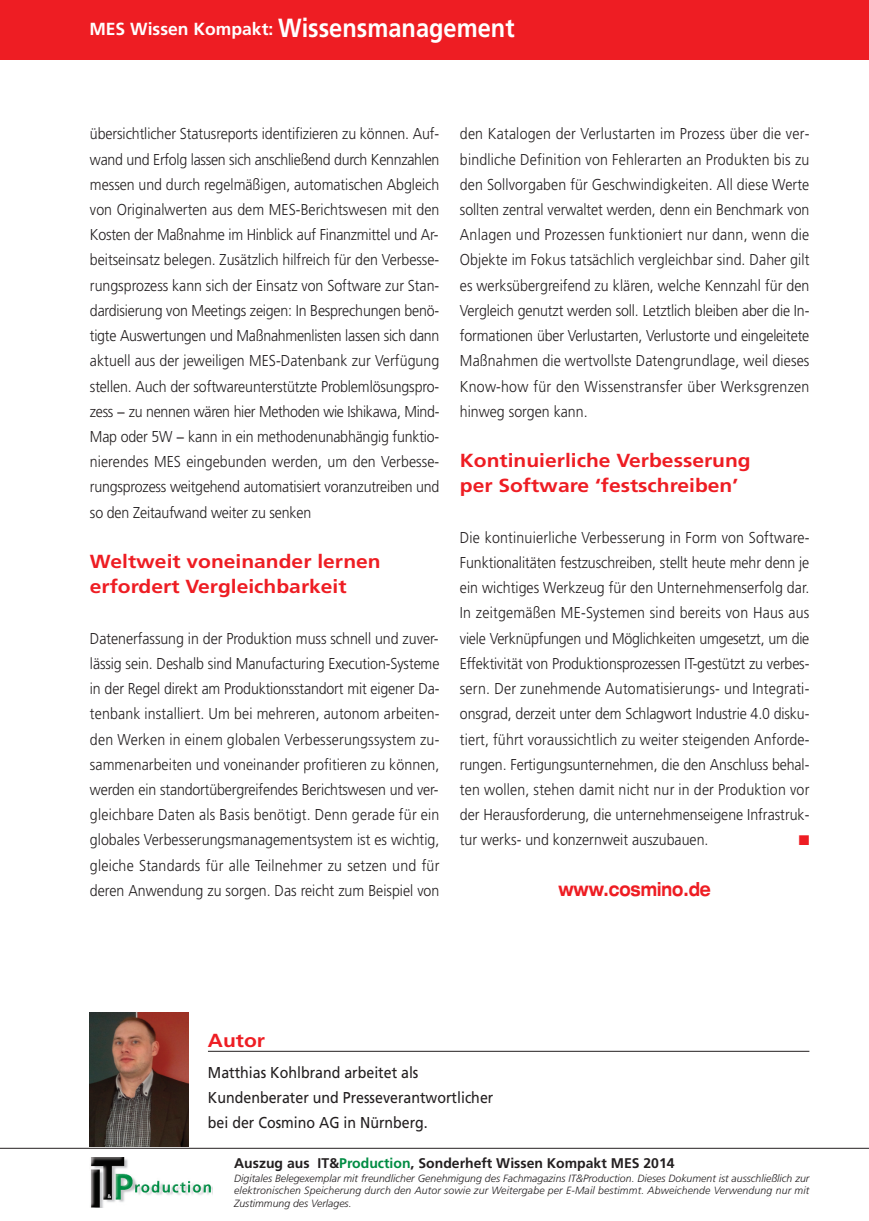
<style>
.page{position:relative;width:869px;height:1221px;background:#fff}
.page>*{position:absolute;margin:0;border:0;box-sizing:border-box;transform-origin:0 0}
.t1{font:700 26.25px "Frutiger";color:#fff;scale:.9 1}
.t2{font:700 expanded 19.25px "Helvetica Neue";color:#ee1d23;scale:.75 1}
.t3{font:700 18.9px/25.2px "Frutiger";color:#ee1d23;scale:1.11 1}
.t4{font:700 17.5px "Frutiger";color:#fff}
.t5{font:300 15.75px/25.2px "Frutiger";color:#231f20;text-align:justify;scale:.9 1}
.t6{font:15.75px/25.2px "Frutiger";color:#231f20;scale:.9 1}
.t7{font:700 14px "Frutiger";color:#231f20}
.t8{font:14px "Zapf Dingbats";color:#ee1d23}
.t9{font:italic 300 10.5px/12.6px "Frutiger";letter-spacing:.015em;color:#231f20;text-align:justify}
.s1{color:#008c43}
</style>
<div class="page">
<div style="left:0;top:0;width:868px;height:60px;background:#ee1d23"></div>
<hr style="left:208px;top:1050px;width:601px;height:1px;background:#231f20">
<img style="left:89px;top:1012px;width:100px;height:134px">
<hr style="left:0;top:1147px;width:868px;height:1px;background:#231f20">
<img style="left:90px;top:1157px;width:122px;height:49px">
<h1 class="t1" style="left:278px;top:12px;width:264px">Wissensmanagement</h1>
<p class="t4" style="left:89px;top:18px;width:185px">MES Wissen Kompakt:</p>
<p class="t5" style="left:90px;top:121px;width:389px">übersichtlicher Statusreports identifizieren zu können. Auf&shy;wand und Erfolg lassen sich anschließend durch Kennzahlen messen und durch regelmäßigen, automatischen Abgleich von Originalwerten aus dem MES-Berichtswesen mit den Kosten der Maßnahme im Hinblick auf Finanzmittel und Ar&shy;beitseinsatz belegen. Zusätzlich hilfreich für den Verbesse&shy;rungsprozess kann sich der Einsatz von Software zur Stan&shy;dardisierung von Meetings zeigen: In Besprechungen benö&shy;tigte Auswertungen und Maßnahmenlisten lassen sich dann aktuell aus der jeweiligen MES-Datenbank zur Verfügung stellen. Auch der softwareunterstützte Problemlösungspro&shy;zess − zu nennen wären hier Methoden wie Ishikawa, Mind-Map oder 5W − kann in ein methodenunabhängig funktio&shy;nierendes MES eingebunden werden, um den Verbesse&shy;rungsprozess weitgehend automatisiert voranzutreiben und so den Zeitaufwand weiter zu senken</p>
<p class="t3" style="left:90px;top:549px;width:263px">Weltweit voneinander lernen erfordert Vergleichbarkeit</p>
<p class="t5" style="left:90px;top:625px;width:389px">Datenerfassung in der Produktion muss schnell und zuver&shy;lässig sein. Deshalb sind Manufacturing Execution-Systeme in der Regel direkt am Produktionsstandort mit eigener Da&shy;tenbank installiert. Um bei mehreren, autonom arbeiten&shy;den Werken in einem globalen Verbesserungssystem zu&shy;sammenarbeiten und voneinander profitieren zu können, werden ein standortübergreifendes Berichtswesen und ver&shy;gleichbare Daten als Basis benötigt. Denn gerade für ein globales Verbesserungsmanagementsystem ist es wichtig, gleiche Standards für alle Teilnehmer zu setzen und für deren Anwendung zu sorgen. Das reicht zum Beispiel von</p>
<p class="t5" style="left:459px;top:121px;width:389px">den Katalogen der Verlustarten im Prozess über die ver&shy;bindliche Definition von Fehlerarten an Produkten bis zu den Sollvorgaben für Geschwindigkeiten. All diese Werte sollten zentral verwaltet werden, denn ein Benchmark von Anlagen und Prozessen funktioniert nur dann, wenn die Objekte im Fokus tatsächlich vergleichbar sind. Daher gilt es werksübergreifend zu klären, welche Kennzahl für den Vergleich genutzt werden soll. Letztlich bleiben aber die In&shy;formationen über Verlustarten, Verlustorte und eingeleitete Maßnahmen die wertvollste Datengrundlage, weil dieses Know-how für den Wissenstransfer über Werksgrenzen hinweg sorgen kann.</p>
<p class="t3" style="left:459px;top:448px;width:263px">Kontinuierliche Verbesserung per Software ‘festschreiben’</p>
<p class="t5" style="left:459px;top:524px;width:389px">Die kontinuierliche Verbesserung in Form von Software-Funktionalitäten festzuschreiben, stellt heute mehr denn je ein wichtiges Werkzeug für den Unternehmenserfolg dar.<br>In zeitgemäßen ME-Systemen sind bereits von Haus aus viele Verknüpfungen und Möglichkeiten umgesetzt, um die Effektivität von Produktionsprozessen IT-gestützt zu verbes&shy;sern. Der zunehmende Automatisierungs- und Integrati&shy;onsgrad, derzeit unter dem Schlagwort Industrie 4.0 disku&shy;tiert, führt voraussichtlich zu weiter steigenden Anforde&shy;rungen. Fertigungsunternehmen, die den Anschluss behal&shy;ten wollen, stehen damit nicht nur in der Produktion vor der Herausforderung, die unternehmenseigene Infrastruk&shy;tur werks- und konzernweit auszubauen.</p>
<p class="t8" style="left:798px;top:832px;width:12px">■</p>
<p class="t2" style="left:558px;top:877px;width:205px">www.cosmino.de</p>
<p class="t3" style="left:208px;top:1027px;width:53px">Autor</p>
<p class="t6" style="left:208px;top:1059px;width:318px">Matthias Kohlbrand arbeitet als<br>Kundenberater und Presseverantwortlicher bei der Cosmino AG in Nürnberg.</p>
<p class="t7" style="left:234px;top:1154px;width:442px">Auszug aus IT&amp;<span class="s1">Production</span>, Sonderheft Wissen Kompakt MES 2014</p>
<p class="t9" style="left:234px;top:1171px;width:576px">Digitales Belegexemplar mit freundlicher Genehmigung des Fachmagazins IT&amp;Production. Dieses Dokument ist ausschließlich zur elektronischen Speicherung durch den Autor sowie zur Weitergabe per E-Mail bestimmt. Abweichende Verwendung nur mit Zustimmung des Verlages.</p>
</div>
